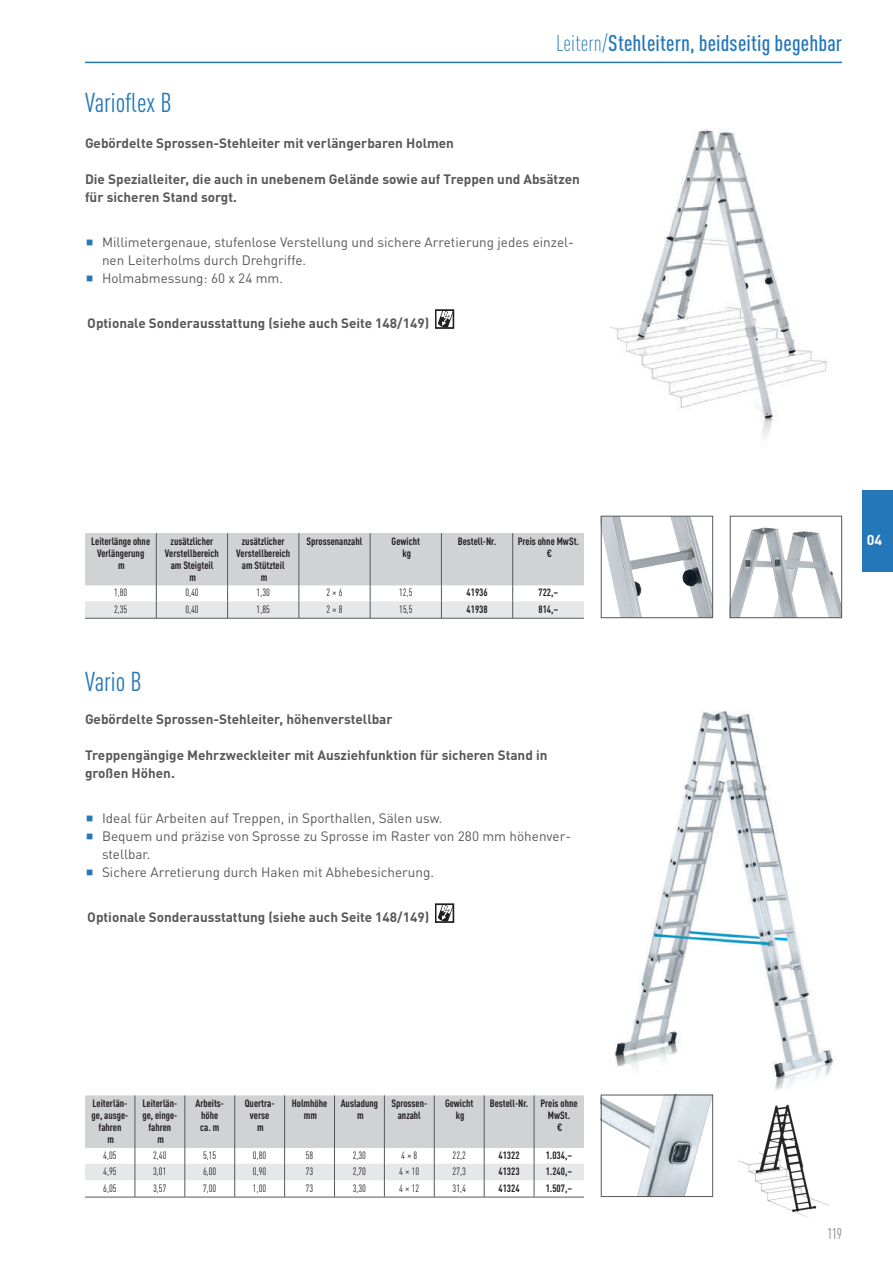
<style>
.page{position:relative;width:893px;height:1263px;background:#fff}
.page>*{position:absolute;margin:0;border:0;box-sizing:border-box;transform-origin:0 0}
.t1{font:condensed 27px "DIN Pro";color:#2477b8}
.t2{font:500 condensed 22.5px "DIN Pro";letter-spacing:.01em;color:#2477b8}
.t3{font:300 condensed 15px "DIN Pro";color:#57585a}
.t4{font:700 14.25px "DIN Pro";color:#fff}
.t5{font:700 13.5px/18px "DIN Pro";color:#57585a}
.t6{font:13.5px/18px "DIN Pro";color:#57585a}
.t7{font:700 condensed 10.5px/12px "DIN Pro";color:#231f20;text-align:center}
.t8{font:condensed 10.5px "DIN Pro";color:#231f20}
.s1{font-weight:300}
</style>
<div class="page">
<hr style="left:85px;top:62px;width:757px;height:1px;background:#2477b8">
<div style="left:862px;top:490px;width:31px;height:81px;background:#2477b8"></div>
<svg style="left:438px;top:312px;width:13px;height:14px"></svg>
<div style="left:435px;top:309px;width:19px;height:20px;border:2px solid #231f20"></div>
<img style="left:609px;top:129px;width:219px;height:309px">
<svg style="left:85px;top:533px;width:499px;height:85px"></svg>
<hr style="left:85px;top:618px;width:499px;height:1px;background:#57585a">
<img style="left:603px;top:518px;width:108px;height:98px">
<div style="left:601px;top:516px;width:112px;height:102px;border:1px solid #57585a"></div>
<img style="left:732px;top:527px;width:108px;height:89px">
<div style="left:730px;top:516px;width:112px;height:102px;border:1px solid #57585a"></div>
<svg style="left:438px;top:906px;width:13px;height:14px"></svg>
<div style="left:435px;top:903px;width:19px;height:20px;border:2px solid #231f20"></div>
<img style="left:601px;top:711px;width:233px;height:394px">
<svg style="left:85px;top:1095px;width:499px;height:102px"></svg>
<hr style="left:85px;top:1197px;width:499px;height:1px;background:#57585a">
<img style="left:603px;top:1097px;width:108px;height:98px">
<div style="left:601px;top:1095px;width:112px;height:102px;border:1px solid #57585a"></div>
<img style="left:730px;top:1093px;width:104px;height:125px">
<h2 class="t2" style="left:556px;top:26px;width:287px"><span class="s1">Leitern/</span>Stehleitern, beidseitig begehbar</h2>
<h1 class="t1" style="left:85px;top:87px;width:88px">Varioflex B</h1>
<p class="t5" style="left:85px;top:134px;width:370px">Gebördelte Sprossen-Stehleiter mit verlängerbaren Holmen</p>
<p class="t5" style="left:85px;top:170px;width:496px">Die Spezialleiter, die auch in unebenem Gelände sowie auf Treppen und Absätzen für sicheren Stand sorgt.</p>
<p class="t6" style="left:102px;top:233px;width:473px">Millimetergenaue, stufenlose Verstellung und sichere Arretierung jedes einzel&shy;nen Leiterholms durch Drehgriffe.<br>Holmabmessung: 60 x 24 mm.</p>
<p class="t5" style="left:87px;top:314px;width:343px">Optionale Sonderausstattung (siehe auch Seite 148/149)</p>
<p class="t7" style="left:91px;top:535px;width:60px">Leiterlänge ohne<br>Verlängerung<br>m</p>
<p class="t7" style="left:165px;top:535px;width:55px">zusätzlicher<br>Verstellbereich am Steigteil<br>m</p>
<p class="t7" style="left:236px;top:535px;width:55px">zusätzlicher<br>Verstellbereich am Stützteil<br>m</p>
<p class="t7" style="left:307px;top:535px;width:57px">Sprossenanzahl</p>
<p class="t7" style="left:392px;top:535px;width:30px">Gewicht kg</p>
<p class="t7" style="left:458px;top:535px;width:40px">Bestell-Nr.</p>
<p class="t7" style="left:518px;top:535px;width:63px">Preis ohne MwSt. €</p>
<p class="t8" style="left:114px;top:587px;width:15px">1,80</p>
<p class="t8" style="left:185px;top:587px;width:15px">0,40</p>
<p class="t8" style="left:257px;top:587px;width:15px">1,30</p>
<p class="t8" style="left:326px;top:587px;width:18px">2 × 6</p>
<p class="t8" style="left:399px;top:587px;width:15px">12,5</p>
<p class="t7" style="left:467px;top:586px;width:23px">41936</p>
<p class="t7" style="left:538px;top:586px;width:21px">722,–</p>
<p class="t8" style="left:114px;top:603px;width:15px">2,35</p>
<p class="t8" style="left:185px;top:603px;width:15px">0,40</p>
<p class="t8" style="left:257px;top:603px;width:15px">1,85</p>
<p class="t8" style="left:326px;top:603px;width:18px">2 × 8</p>
<p class="t8" style="left:399px;top:603px;width:15px">15,5</p>
<p class="t7" style="left:467px;top:603px;width:23px">41938</p>
<p class="t7" style="left:538px;top:603px;width:21px">814,–</p>
<h1 class="t1" style="left:85px;top:665px;width:58px">Vario B</h1>
<p class="t5" style="left:85px;top:710px;width:309px">Gebördelte Sprossen-Stehleiter, höhenverstellbar</p>
<p class="t5" style="left:85px;top:746px;width:464px">Treppengängige Mehrzweckleiter mit Ausziehfunktion für sicheren Stand in großen Höhen.</p>
<p class="t6" style="left:102px;top:809px;width:470px">Ideal für Arbeiten auf Treppen, in Sporthallen, Sälen usw.<br>Bequem und präzise von Sprosse zu Sprosse im Raster von 280 mm höhenver&shy;stellbar.<br>Sichere Arretierung durch Haken mit Abhebesicherung.</p>
<p class="t5" style="left:87px;top:908px;width:343px">Optionale Sonderausstattung (siehe auch Seite 148/149)</p>
<p class="t7" style="left:92px;top:1097px;width:38px">Leiterlän&shy;ge, ausge&shy;fahren<br>m</p>
<p class="t7" style="left:142px;top:1097px;width:36px">Leiterlän&shy;ge, einge&shy;fahren<br>m</p>
<p class="t7" style="left:195px;top:1097px;width:30px">Arbeits&shy;höhe ca. m</p>
<p class="t7" style="left:245px;top:1097px;width:31px">Quertra&shy;verse<br>m</p>
<p class="t7" style="left:292px;top:1097px;width:37px">Holmhöhe mm</p>
<p class="t7" style="left:341px;top:1097px;width:39px">Ausladung m</p>
<p class="t7" style="left:391px;top:1097px;width:37px">Sprossen&shy;anzahl</p>
<p class="t7" style="left:445px;top:1097px;width:30px">Gewicht kg</p>
<p class="t7" style="left:490px;top:1097px;width:89px">Bestell-Nr. Preis ohne</p>
<p class="t7" style="left:548px;top:1109px;width:24px">MwSt.</p>
<p class="t7" style="left:557px;top:1121px;width:7px">€</p>
<p class="t8" style="left:103px;top:1149px;width:15px">4,05</p>
<p class="t8" style="left:153px;top:1149px;width:15px">2,40</p>
<p class="t8" style="left:203px;top:1149px;width:15px">5,15</p>
<p class="t8" style="left:253px;top:1149px;width:15px">0,80</p>
<p class="t8" style="left:306px;top:1149px;width:9px">58</p>
<p class="t8" style="left:353px;top:1149px;width:15px">2,30</p>
<p class="t8" style="left:401px;top:1149px;width:18px">4 × 8</p>
<p class="t8" style="left:453px;top:1149px;width:15px">22,2</p>
<p class="t7" style="left:499px;top:1149px;width:23px">41322</p>
<p class="t7" style="left:546px;top:1149px;width:28px">1.034,–</p>
<p class="t8" style="left:103px;top:1165px;width:15px">4,95</p>
<p class="t8" style="left:153px;top:1165px;width:15px">3,01</p>
<p class="t8" style="left:203px;top:1165px;width:15px">6,00</p>
<p class="t8" style="left:253px;top:1165px;width:15px">0,90</p>
<p class="t8" style="left:306px;top:1165px;width:9px">73</p>
<p class="t8" style="left:353px;top:1165px;width:15px">2,70</p>
<p class="t8" style="left:399px;top:1165px;width:21px">4 × 10</p>
<p class="t8" style="left:453px;top:1165px;width:15px">27,3</p>
<p class="t7" style="left:499px;top:1165px;width:23px">41323</p>
<p class="t7" style="left:546px;top:1165px;width:28px">1.240,–</p>
<p class="t8" style="left:103px;top:1182px;width:15px">6,05</p>
<p class="t8" style="left:153px;top:1182px;width:15px">3,57</p>
<p class="t8" style="left:203px;top:1182px;width:15px">7,00</p>
<p class="t8" style="left:253px;top:1182px;width:15px">1,00</p>
<p class="t8" style="left:306px;top:1182px;width:9px">73</p>
<p class="t8" style="left:353px;top:1182px;width:15px">3,30</p>
<p class="t8" style="left:399px;top:1182px;width:21px">4 × 12</p>
<p class="t8" style="left:453px;top:1182px;width:15px">31,4</p>
<p class="t7" style="left:499px;top:1182px;width:23px">41324</p>
<p class="t7" style="left:546px;top:1182px;width:28px">1.507,–</p>
<h3 class="t4" style="left:867px;top:530px;width:17px">04</h3>
<h3 class="t3" style="left:827px;top:1223px;width:16px">119</h3>
</div>
